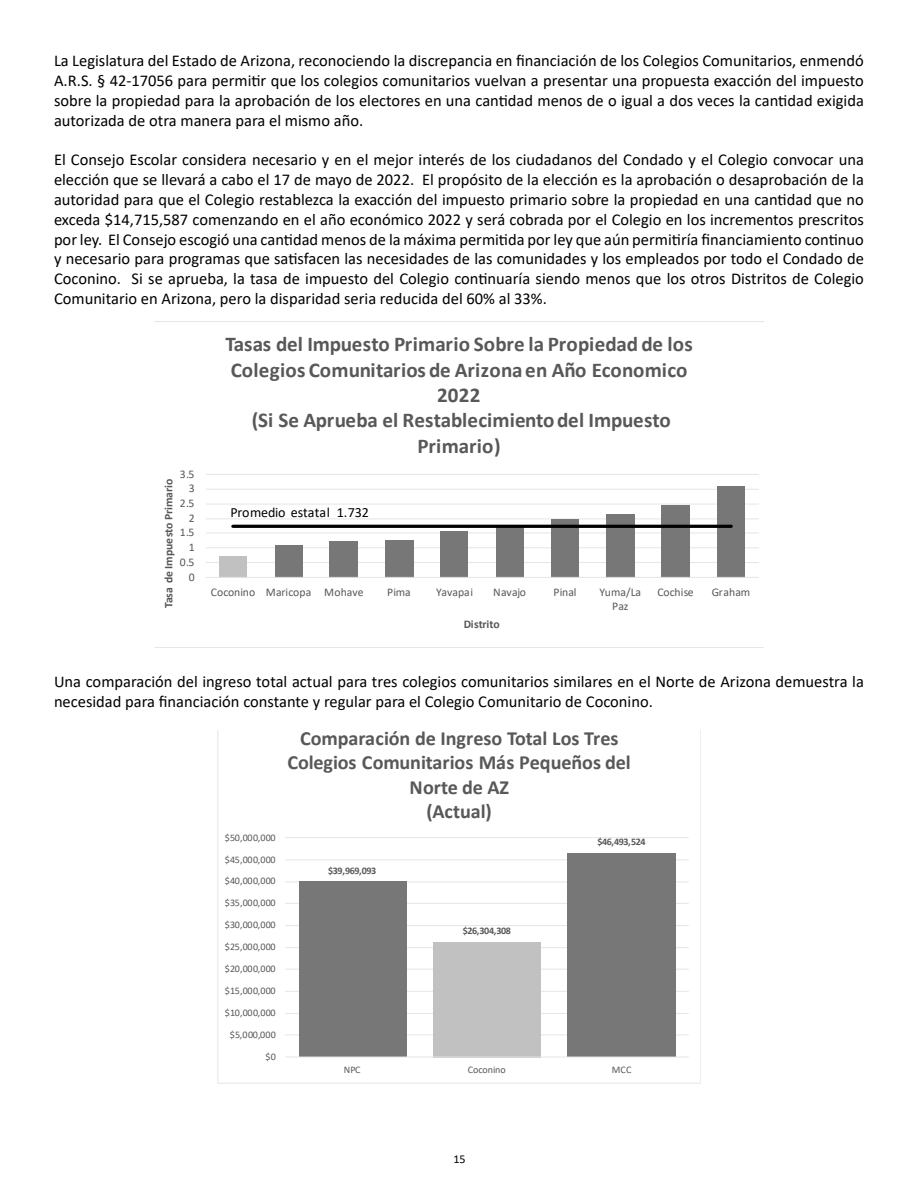
<style>
.page{position:relative;width:918px;height:1188px;background:#fff}
.page>*{position:absolute;margin:0;border:0;box-sizing:border-box;transform-origin:0 0}
.t1{font:700 21px/25.5px "Calibri";color:#585858;text-align:center}
.t2{font:700 20.1px/24.3px "Calibri";letter-spacing:-.005em;color:#585858;text-align:center}
.t3{font:16.5px/19.8px "Calibri";color:#000;text-align:justify}
.t4{font:14.1px "Calibri";color:#000}
.t5{font:12px "Calibri";color:#000}
.t6{font:11.7px/14.2px "Calibri";letter-spacing:.005em;color:#585858;text-align:center}
.t7{font:700 11.7px "Calibri";letter-spacing:-.005em;color:#585858}
.t8{font:10.05px "Calibri";letter-spacing:-.025em;color:#585858}
.t9{font:700 10.05px "Calibri";letter-spacing:-.04em;color:#585858}
.t10{font:10.05px "Calibri";letter-spacing:.005em;color:#585858}
</style>
<div class="page">
<svg style="left:154px;top:321px;width:610px;height:327px"></svg>
<svg style="left:218px;top:730px;width:483px;height:354px"></svg>
<p class="t3" style="left:54px;top:51px;width:811px">La Legislatura del Estado de Arizona, reconociendo la discrepancia en financiación de los Colegios Comunitarios, enmendó A.R.S. § 42-17056 para permitir que los colegios comunitarios vuelvan a presentar una propuesta exacción del impuesto sobre la propiedad para la aprobación de los electores en una cantidad menos de o igual a dos veces la cantidad exigida autorizada de otra manera para el mismo año.</p>
<p class="t3" style="left:54px;top:150px;width:811px">El Consejo Escolar considera necesario y en el mejor interés de los ciudadanos del Condado y el Colegio convocar una elección que se llevará a cabo el 17 de mayo de 2022. El propósito de la elección es la aprobación o desaprobación de la autoridad para que el Colegio restablezca la exacción del impuesto primario sobre la propiedad en una cantidad que no exceda $14,715,587 comenzando en el año económico 2022 y será cobrada por el Colegio en los incrementos prescritos por ley. El Consejo escogió una cantidad menos de la máxima permitida por ley que aún permitiría financiamiento continuo y necesario para programas que satisfacen las necesidades de las comunidades y los empleados por todo el Condado de Coconino. Si se aprueba, la tasa de impuesto del Colegio continuaría siendo menos que los otros Distritos de Colegio Comunitario en Arizona, pero la disparidad seria reducida del 60% al 33%.</p>
<p class="t6" style="left:180px;top:466px;width:16px">3.5</p>
<p class="t7" style="left:160px;top:608px;width:131px;rotate:-90deg">Tasa de Impuesto Primario</p>
<p class="t6" style="left:189px;top:481px;width:7px">3</p>
<p class="t6" style="left:180px;top:496px;width:16px">2.5</p>
<p class="t6" style="left:189px;top:510px;width:7px">2</p>
<p class="t6" style="left:180px;top:525px;width:16px">1.5</p>
<p class="t6" style="left:189px;top:540px;width:7px">1</p>
<p class="t6" style="left:180px;top:555px;width:16px">0.5</p>
<p class="t6" style="left:189px;top:569px;width:7px">0</p>
<p class="t1" style="left:225px;top:331px;width:469px">Tasas del Impuesto Primario Sobre la Propiedad de los Colegios Comunitarios de Arizona en Año Economico 2022<br>(Si Se Aprueba el Restablecimiento del Impuesto Primario)</p>
<p class="t4" style="left:231px;top:502px;width:140px">Promedio estatal 1.732</p>
<p class="t6" style="left:211px;top:584px;width:154px">Coconino Maricopa Mohave</p>
<p class="t6" style="left:387px;top:584px;width:25px">Pima</p>
<p class="t6" style="left:436px;top:584px;width:39px">Yavapai</p>
<p class="t6" style="left:493px;top:584px;width:34px">Navajo</p>
<p class="t6" style="left:554px;top:584px;width:24px">Pinal</p>
<p class="t6" style="left:599px;top:584px;width:43px">Yuma/La<br>Paz</p>
<p class="t6" style="left:657px;top:584px;width:38px">Cochise</p>
<p class="t6" style="left:712px;top:584px;width:40px">Graham</p>
<p class="t7" style="left:464px;top:616px;width:37px">Distrito</p>
<p class="t3" style="left:54px;top:671px;width:811px">Una comparación del ingreso total actual para tres colegios comunitarios similares en el Norte de Arizona demuestra la necesidad para financiación constante y regular para el Colegio Comunitario de Coconino.</p>
<p class="t8" style="left:225px;top:830px;width:52px">$50,000,000</p>
<p class="t8" style="left:225px;top:852px;width:52px">$45,000,000</p>
<p class="t8" style="left:225px;top:874px;width:52px">$40,000,000</p>
<p class="t8" style="left:225px;top:896px;width:52px">$35,000,000</p>
<p class="t8" style="left:225px;top:918px;width:52px">$30,000,000</p>
<p class="t8" style="left:225px;top:940px;width:52px">$25,000,000</p>
<p class="t8" style="left:225px;top:962px;width:52px">$20,000,000</p>
<p class="t8" style="left:225px;top:984px;width:52px">$15,000,000</p>
<p class="t8" style="left:225px;top:1006px;width:52px">$10,000,000</p>
<p class="t8" style="left:230px;top:1028px;width:48px">$5,000,000</p>
<p class="t8" style="left:266px;top:1049px;width:12px">$0</p>
<p class="t2" style="left:287px;top:726px;width:345px">Comparación de Ingreso Total Los Tres<br>Colegios Comunitarios Más Pequeños del<br>Norte de AZ<br>(Actual)</p>
<p class="t9" style="left:328px;top:864px;width:50px">$39,969,093</p>
<p class="t9" style="left:463px;top:923px;width:50px">$26,304,308</p>
<p class="t9" style="left:597px;top:835px;width:50px">$46,493,524</p>
<p class="t8" style="left:344px;top:1063px;width:18px">NPC</p>
<p class="t10" style="left:468px;top:1063px;width:40px">Coconino</p>
<p class="t8" style="left:612px;top:1063px;width:21px">MCC</p>
<p class="t5" style="left:453px;top:1150px;width:14px">15</p>
</div>
